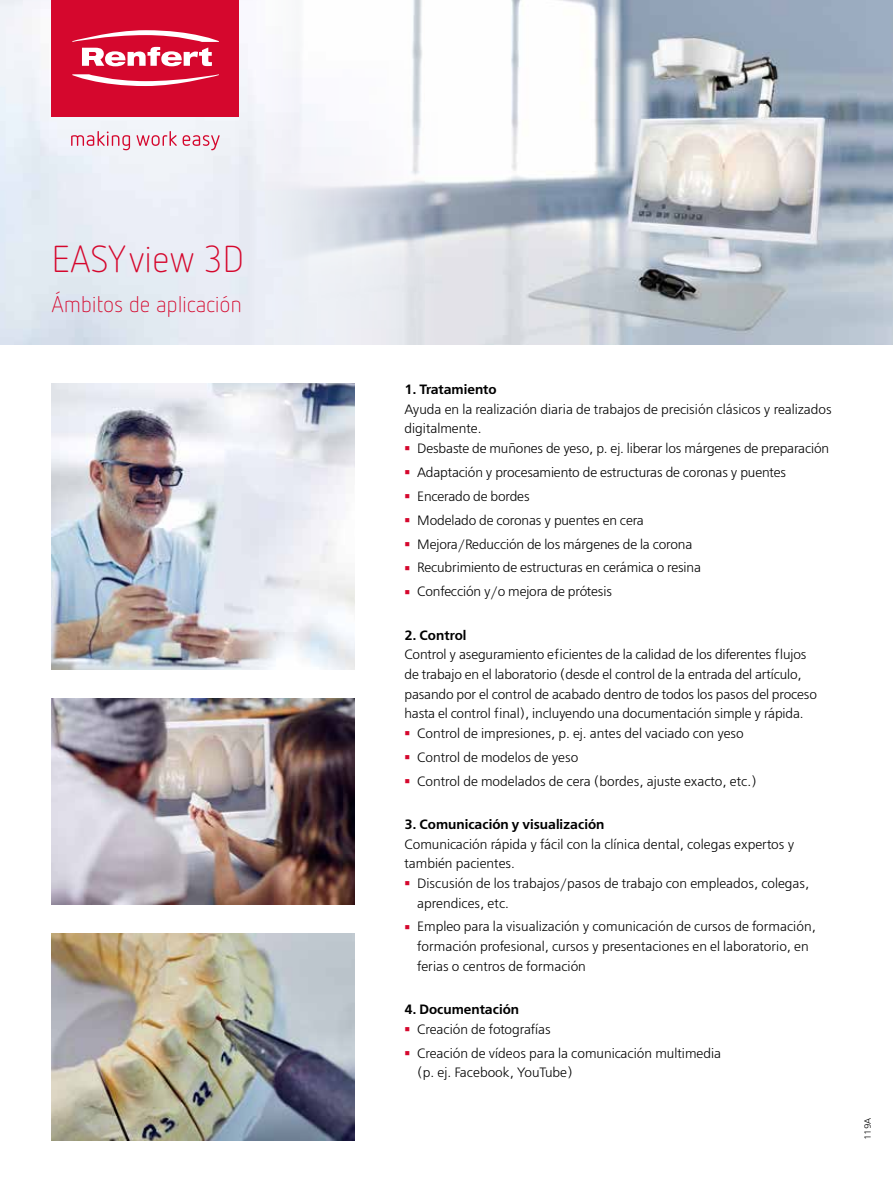
<style>
.page{position:relative;width:893px;height:1187px;background:#fff}
.page>*{position:absolute;margin:0;border:0;box-sizing:border-box;transform-origin:0 0}
.t1{font:300 37.5px "Netto Pro";letter-spacing:-.01em;color:#d5072d}
.t2{font:300 22.5px "Netto Pro";letter-spacing:-.01em;color:#d5072d}
.t3{font:300 13.5px/23.9px "Free Set";letter-spacing:-.01em;color:#000}
.t4{font:600 13.5px "Free Set";color:#000}
.t5{font:300 9px "Free Set";color:#000}
</style>
<div class="page">
<img style="left:438px;top:0;width:455px;height:344px">
<img style="left:0;top:0;width:438px;height:344px">
<svg style="left:71px;top:131px;width:149px;height:19px"></svg>
<div style="left:52px;top:0;width:187px;height:116px;background:#d5072d"></div>
<svg style="left:72px;top:74px;width:147px;height:12px"></svg>
<svg style="left:72px;top:30px;width:147px;height:36px"></svg>
<img style="left:51px;top:383px;width:303px;height:286px">
<img style="left:51px;top:698px;width:303px;height:206px">
<img style="left:51px;top:933px;width:303px;height:206px">
<h1 class="t1" style="left:52px;top:236px;width:194px">EASYview 3D</h1>
<h2 class="t2" style="left:52px;top:290px;width:192px">Ámbitos de aplicación</h2>
<p class="t4" style="left:404px;top:381px;width:94px">1. Tratamiento</p>
<p class="t3" style="left:404px;top:399px;width:429px;line-height:19.6px">Ayuda en la realización diaria de trabajos de precisión clásicos y realizados digitalmente.</p>
<p class="t3" style="left:417px;top:437px;width:413px">Desbaste de muñones de yeso, p. ej. liberar los márgenes de preparación Adaptación y procesamiento de estructuras de coronas y puentes Encerado de bordes<br>Modelado de coronas y puentes en cera<br>Mejora/Reducción de los márgenes de la corona<br>Recubrimiento de estructuras en cerámica o resina<br>Confección y/o mejora de prótesis</p>
<p class="t4" style="left:404px;top:627px;width:63px">2. Control</p>
<p class="t3" style="left:404px;top:643px;width:403px">Control y aseguramiento eficientes de la calidad de los diferentes flujos</p>
<p class="t3" style="left:404px;top:662px;width:399px">de trabajo en el laboratorio (desde el control de la entrada del artículo,</p>
<p class="t3" style="left:404px;top:682px;width:414px">pasando por el control de acabado dentro de todos los pasos del proceso</p>
<p class="t3" style="left:404px;top:702px;width:401px">hasta el control final), incluyendo una documentación simple y rápida.</p>
<p class="t3" style="left:417px;top:721px;width:328px">Control de impresiones, p. ej. antes del vaciado con yeso</p>
<p class="t3" style="left:417px;top:745px;width:341px">Control de modelos de yeso<br>Control de modelados de cera (bordes, ajuste exacto, etc.)</p>
<p class="t4" style="left:404px;top:816px;width:201px">3. Comunicación y visualización</p>
<p class="t3" style="left:404px;top:834px;width:391px;line-height:19.6px">Comunicación rápida y fácil con la clínica dental, colegas expertos y también pacientes.</p>
<p class="t3" style="left:417px;top:873px;width:394px;line-height:19.6px">Discusión de los trabajos/pasos de trabajo con empleados, colegas, aprendices, etc.</p>
<p class="t3" style="left:417px;top:917px;width:400px;line-height:19.6px">Empleo para la visualización y comunicación de cursos de formación, formación profesional, cursos y presentaciones en el laboratorio, en ferias o centros de formación</p>
<p class="t4" style="left:404px;top:1001px;width:116px">4. Documentación</p>
<p class="t3" style="left:417px;top:1017px;width:305px">Creación de fotografías<br>Creación de vídeos para la comunicación multimedia</p>
<p class="t3" style="left:417px;top:1060px;width:157px">(p. ej. Facebook, YouTube)</p>
<p class="t5" style="left:862px;top:1139px;width:24px;rotate:-90deg">119A</p>
</div>
